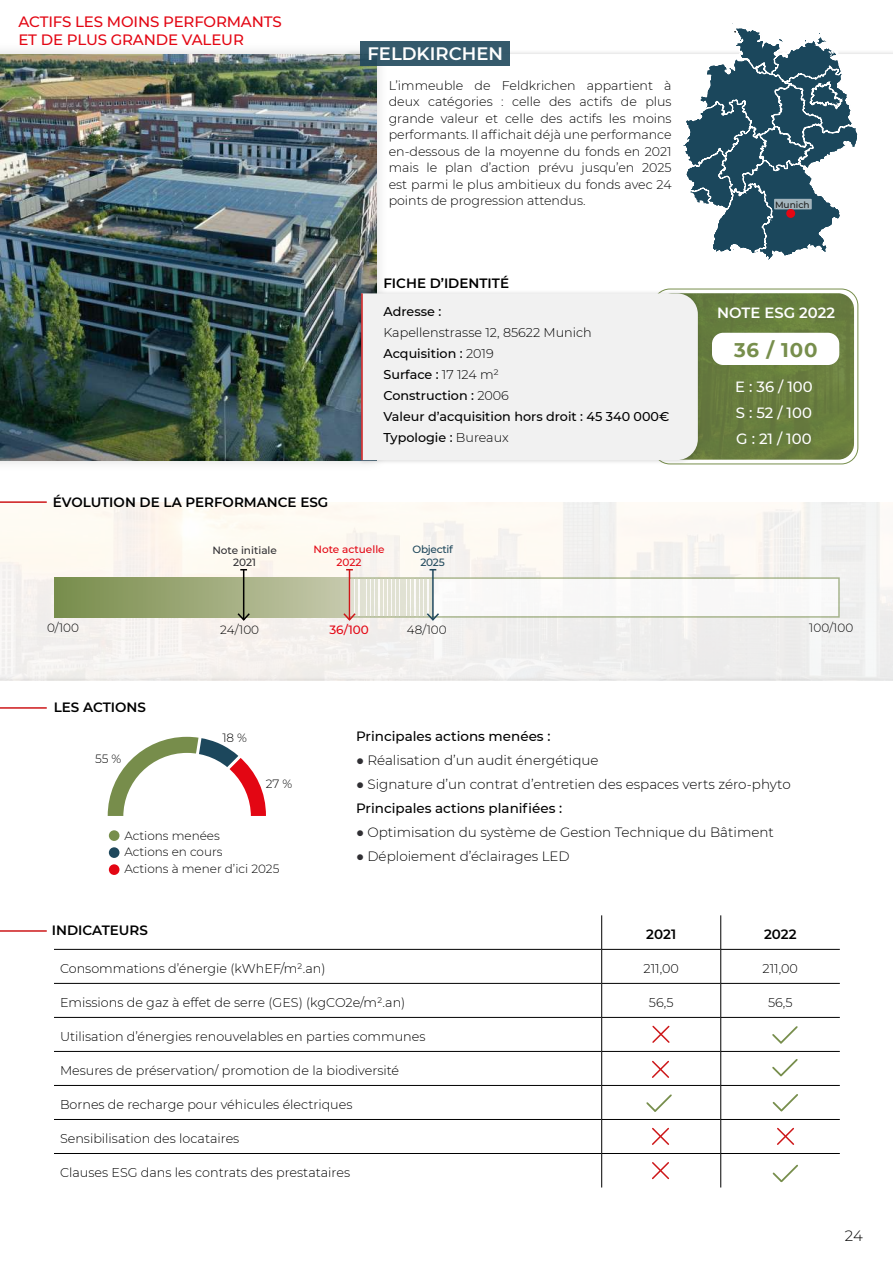
<style>
.page{position:relative;width:893px;height:1263px;background:#fff}
.page>*{position:absolute;margin:0;border:0;box-sizing:border-box;transform-origin:0 0}
.t1{font:700 19.8px "Montserrat";color:#778e4c}
.t2{font:600 18px "Montserrat";color:#fff}
.t3{font:500 15px/18px "Montserrat";letter-spacing:-.01em;color:#e30613}
.t4{font:300 15px "Montserrat";color:#000}
.t5{font:500 14.85px/26.4px "Montserrat";color:#fff;text-align:justify}
.t6{font:600 14.85px "Montserrat";color:#fff}
.t7{font:300 13.5px/24px "Montserrat";color:#000}
.t8{font:600 13.5px "Montserrat";color:#000}
.t9{font:500 13.5px "Montserrat";color:#000}
.t10{font:300 12.75px "Montserrat";color:#000}
.t11{font:500 12.75px/21px "Montserrat";color:#000}
.t12{font:300 12.6px/16.5px "Montserrat";color:#000;text-align:justify}
.t13{font:300 12px/16.5px "Montserrat";color:#000}
.t14{font:500 12px "Montserrat";color:#e30613}
.t15{font:500 10.5px/12.6px "Montserrat";color:#302f33;text-align:center}
.t16{font:500 10.5px/12.6px "Montserrat";color:#e30613;text-align:center}
.t17{font:500 10.5px/12.6px "Montserrat";letter-spacing:-.03em;color:#1f485c;text-align:center}
.t18{font:500 9px "Montserrat";color:#1e1e1c}
.s1{font-weight:300}
.s2{font-family:"Arial";font-weight:400;color:#302f33}
.s3{font-weight:500}
</style>
<div class="page">
<svg style="left:0;top:680px;width:893px;height:508px"></svg>
<img style="left:0;top:502px;width:893px;height:178px">
<svg style="left:666px;top:288px;width:193px;height:71px"></svg>
<div style="left:0;top:42px;width:388px;height:430px;background:#f8f8f8"></div>
<img style="left:0;top:54px;width:376px;height:406px">
<div style="left:653px;top:289px;width:205px;height:175px;border:1px solid #778e4c;border-radius:17px"></div>
<img style="left:702px;top:293px;width:152px;height:167px">
<div style="left:712px;top:333px;width:127px;height:32px;background:#fff;border-radius:11px"></div>
<div style="left:357px;top:289px;width:345px;height:176px;background:#000;opacity:.15"></div>
<div style="left:363px;top:293px;width:335px;height:167px;background:#f1f1f1"></div>
<hr style="left:720px;top:915px;width:1px;height:34px;background:#000">
<hr style="left:54px;top:949px;width:548px;height:1px;background:#000">
<hr style="left:602px;top:949px;width:119px;height:1px;background:#000">
<hr style="left:721px;top:949px;width:119px;height:1px;background:#000">
<hr style="left:601px;top:915px;width:1px;height:34px;background:#000">
<hr style="left:601px;top:950px;width:1px;height:33px;background:#000">
<hr style="left:720px;top:950px;width:1px;height:33px;background:#000">
<hr style="left:54px;top:983px;width:548px;height:1px;background:#000">
<hr style="left:602px;top:983px;width:119px;height:1px;background:#000">
<hr style="left:601px;top:984px;width:1px;height:33px;background:#000">
<hr style="left:721px;top:983px;width:119px;height:1px;background:#000">
<hr style="left:720px;top:984px;width:1px;height:33px;background:#000">
<hr style="left:54px;top:1017px;width:548px;height:1px;background:#000">
<hr style="left:602px;top:1017px;width:119px;height:1px;background:#000">
<hr style="left:601px;top:1018px;width:1px;height:33px;background:#000">
<hr style="left:721px;top:1017px;width:119px;height:1px;background:#000">
<hr style="left:720px;top:1018px;width:1px;height:33px;background:#000">
<hr style="left:54px;top:1051px;width:548px;height:1px;background:#000">
<hr style="left:602px;top:1051px;width:119px;height:1px;background:#000">
<hr style="left:601px;top:1052px;width:1px;height:33px;background:#000">
<hr style="left:721px;top:1051px;width:119px;height:1px;background:#000">
<hr style="left:720px;top:1052px;width:1px;height:33px;background:#000">
<hr style="left:54px;top:1085px;width:548px;height:1px;background:#000">
<hr style="left:602px;top:1085px;width:119px;height:1px;background:#000">
<hr style="left:601px;top:1086px;width:1px;height:33px;background:#000">
<hr style="left:721px;top:1085px;width:119px;height:1px;background:#000">
<hr style="left:720px;top:1086px;width:1px;height:33px;background:#000">
<hr style="left:54px;top:1119px;width:548px;height:1px;background:#000">
<hr style="left:602px;top:1119px;width:119px;height:1px;background:#000">
<hr style="left:601px;top:1120px;width:1px;height:33px;background:#000">
<hr style="left:721px;top:1119px;width:119px;height:1px;background:#000">
<hr style="left:720px;top:1120px;width:1px;height:33px;background:#000">
<hr style="left:54px;top:1153px;width:548px;height:1px;background:#000">
<hr style="left:602px;top:1153px;width:119px;height:1px;background:#000">
<hr style="left:601px;top:1154px;width:1px;height:33px;background:#000">
<hr style="left:721px;top:1153px;width:119px;height:1px;background:#000">
<hr style="left:720px;top:1154px;width:1px;height:33px;background:#000">
<svg style="left:650px;top:1160px;width:20px;height:20px"></svg>
<svg style="left:650px;top:1059px;width:20px;height:20px"></svg>
<svg style="left:651px;top:1024px;width:20px;height:20px"></svg>
<svg style="left:650px;top:1126px;width:20px;height:20px"></svg>
<svg style="left:775px;top:1126px;width:20px;height:20px"></svg>
<svg style="left:645px;top:1093px;width:28px;height:20px"></svg>
<svg style="left:771px;top:1057px;width:28px;height:21px"></svg>
<svg style="left:771px;top:1024px;width:28px;height:21px"></svg>
<svg style="left:771px;top:1092px;width:29px;height:21px"></svg>
<svg style="left:771px;top:1163px;width:29px;height:21px"></svg>
<hr style="left:0;top:501px;width:47px;height:2px;background:#cd1719">
<hr style="left:361px;top:293px;width:2px;height:167px;background:#cd1719">
<hr style="left:243px;top:570px;width:1px;height:50px;background:#000">
<hr style="left:349px;top:570px;width:1px;height:50px;background:#cd1719">
<hr style="left:0;top:707px;width:47px;height:2px;background:#cd1719">
<hr style="left:0;top:930px;width:47px;height:2px;background:#cd1719">
<svg style="left:682px;top:23px;width:177px;height:237px"></svg>
<div style="left:123px;top:753px;width:128px;height:127px;background:#fff;border-radius:50%"></div>
<div style="left:109px;top:830px;width:10px;height:11px;background:#778e4c;border-radius:50%"></div>
<div style="left:109px;top:847px;width:10px;height:11px;background:#1f485c;border-radius:50%"></div>
<div style="left:109px;top:864px;width:10px;height:11px;background:#e30613;border-radius:50%"></div>
<svg style="left:108px;top:731px;width:158px;height:101px"></svg>
<div style="left:360px;top:42px;width:150px;height:24px;background:#355a6c"></div>
<hr style="left:432px;top:570px;width:2px;height:50px;background:#1f485c">
<svg style="left:53px;top:576px;width:787px;height:46px"></svg>
<div style="left:774px;top:199px;width:38px;height:10px;background:#a3b5bd"></div>
<div style="left:786px;top:209px;width:9px;height:9px;background:#e30613;border-radius:50%"></div>
<p class="t3" style="left:18px;top:12px;width:265px">ACTIFS LES MOINS PERFORMANTS<br>ET DE PLUS GRANDE VALEUR</p>
<p class="t8" style="left:53px;top:493px;width:277px">ÉVOLUTION DE LA PERFORMANCE ESG</p>
<h2 class="t2" style="left:367px;top:41px;width:137px">FELDKIRCHEN</h2>
<p class="t12" style="left:389px;top:76px;width:284px">L’immeuble de Feldkrichen appartient à deux catégories : celle des actifs de plus grande valeur et celle des actifs les moins performants. Il affichait déjà une performance en-dessous de la moyenne du fonds en 2021 mais le plan d’action prévu jusqu’en 2025 est parmi le plus ambitieux du fonds avec 24 points de progression attendus.</p>
<p class="t8" style="left:383px;top:274px;width:127px">FICHE D’IDENTITÉ</p>
<p class="t11" style="left:383px;top:301px;width:59px">Adresse :</p>
<p class="t11" style="left:383px;top:322px;width:287px"><span class="s1">Kapellenstrasse 12, 85622 Munich<br></span>Acquisition : <span class="s1">2019<br></span>Surface : <span class="s1">17 124 m²<br></span>Construction : <span class="s1">2006<br></span>Valeur d’acquisition hors droit : 45 340 000€<br>Typologie : <span class="s1">Bureaux</span></p>
<p class="t15" style="left:212px;top:543px;width:66px">Note initiale<br>2021</p>
<p class="t16" style="left:314px;top:543px;width:73px">Note actuelle<br>2022</p>
<p class="t17" style="left:413px;top:543px;width:42px">Objectif<br>2025</p>
<p class="t18" style="left:775px;top:198px;width:36px">Munich</p>
<p class="t6" style="left:717px;top:302px;width:119px">NOTE ESG 2022</p>
<h1 class="t1" style="left:734px;top:336px;width:85px">36 / 100</h1>
<p class="t5" style="left:735px;top:373px;width:79px">E : 36 / 100<br>S : 52 / 100<br>G : 21 / 100</p>
<p class="t13" style="left:47px;top:619px;width:33px">0/100</p>
<p class="t13" style="left:220px;top:621px;width:40px">24/100</p>
<p class="t14" style="left:329px;top:621px;width:41px">36/100</p>
<p class="t13" style="left:407px;top:621px;width:41px">48/100</p>
<p class="t13" style="left:809px;top:619px;width:46px">100/100</p>
<p class="t8" style="left:54px;top:698px;width:94px">LES ACTIONS</p>
<p class="t13" style="left:95px;top:750px;width:28px">55 %</p>
<p class="t13" style="left:222px;top:729px;width:26px">18 %</p>
<p class="t13" style="left:266px;top:775px;width:28px">27 %</p>
<p class="t13" style="left:124px;top:827px;width:157px">Actions menées<br>Actions en cours<br>Actions à mener d’ici 2025</p>
<p class="t8" style="left:52px;top:921px;width:98px">INDICATEURS</p>
<p class="t9" style="left:356px;top:727px;width:196px">Principales actions menées :</p>
<p class="t7" style="left:356px;top:748px;width:244px"><span class="s2">●</span> Réalisation d’un audit énergétique</p>
<p class="t7" style="left:356px;top:772px;width:436px"><span class="s2">●</span> Signature d’un contrat d’entretien des espaces verts zéro-phyto<br><span class="s3">Principales actions planifiées :</span></p>
<p class="t7" style="left:356px;top:820px;width:419px"><span class="s2">●</span> Optimisation du système de Gestion Technique du Bâtiment</p>
<p class="t7" style="left:356px;top:844px;width:215px"><span class="s2">●</span> Déploiement d’éclairages LED</p>
<p class="t8" style="left:646px;top:924px;width:31px">2021</p>
<p class="t8" style="left:764px;top:924px;width:34px">2022</p>
<p class="t10" style="left:60px;top:959px;width:267px">Consommations d’énergie (kWhEF/m².an)</p>
<p class="t10" style="left:643px;top:959px;width:37px">211,00</p>
<p class="t10" style="left:763px;top:959px;width:37px">211,00</p>
<p class="t10" style="left:60px;top:993px;width:347px">Emissions de gaz à effet de serre (GES) (kgCO2e/m².an)</p>
<p class="t10" style="left:649px;top:993px;width:26px">56,5</p>
<p class="t10" style="left:768px;top:993px;width:26px">56,5</p>
<p class="t10" style="left:60px;top:1027px;width:367px">Utilisation d’énergies renouvelables en parties communes</p>
<p class="t10" style="left:60px;top:1061px;width:341px">Mesures de préservation/ promotion de la biodiversité</p>
<p class="t10" style="left:60px;top:1095px;width:294px">Bornes de recharge pour véhicules électriques</p>
<p class="t10" style="left:60px;top:1129px;width:181px">Sensibilisation des locataires</p>
<p class="t10" style="left:60px;top:1163px;width:292px">Clauses ESG dans les contrats des prestataires</p>
<p class="t4" style="left:845px;top:1226px;width:19px">24</p>
</div>
